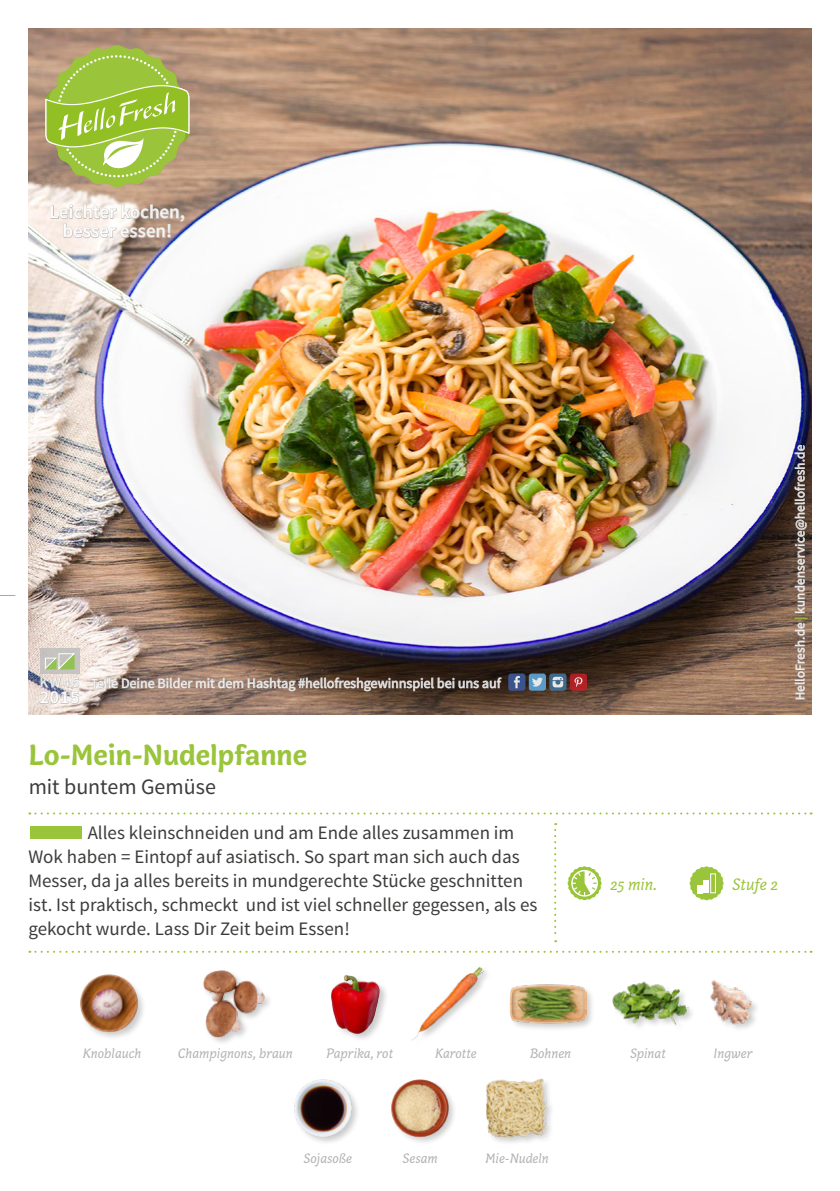
<style>
.page{position:relative;width:840px;height:1191px;background:#fff}
.page>*{position:absolute;margin:0;border:0;box-sizing:border-box;transform-origin:0 0}
.FRONT_Recipe_Title{font:700 30px "Capucine Basic";letter-spacing:-.005em;color:#9ac43a}
.FRONT_Recipe_Subtitl{font:22px "Source Sans Pro";letter-spacing:-.005em;color:#3c3c3b}
.FRONT___BACK_Running{font:19px/24px "Source Sans Pro";color:#3c3c3b}
.t1{font:600 19px/19px "Source Sans Pro";color:#fff;text-align:center}
.t2{font:600 18px "Source Sans Pro";color:#fff}
.FRONT_Icons{font:italic 17px "Capucine Basic";color:#9ac43a}
.FRONT_ingredients{font:italic 14px "Capucine Basic";color:#b3b2b2}
.t3{font:14px "Source Sans Pro";color:#fff}
.t4{font:13px "Source Sans Pro";letter-spacing:.02em;color:#fff}
.s1{font-weight:700;color:#9ac43a}
</style>
<div class="page">
<img style="left:28px;top:28px;width:783px;height:686px">
<svg style="left:29px;top:812px;width:782px;height:2px"></svg>
<svg style="left:554px;top:823px;width:2px;height:119px"></svg>
<svg style="left:29px;top:950px;width:782px;height:2px"></svg>
<img style="left:50px;top:204px;width:135px;height:48px">
<svg style="left:90px;top:673px;width:412px;height:24px;background:#806d61"></svg>
<div style="left:508px;top:673px;width:17px;height:17px;background:#3a538c;border-radius:3px"></div>
<svg style="left:513px;top:676px;width:6px;height:12px"></svg>
<svg style="left:549px;top:673px;width:17px;height:17px"></svg>
<svg style="left:552px;top:677px;width:11px;height:10px"></svg>
<svg style="left:528px;top:673px;width:17px;height:17px"></svg>
<svg style="left:531px;top:677px;width:11px;height:9px"></svg>
<div style="left:569px;top:673px;width:17px;height:17px;background:#ae2124;border-radius:3px"></div>
<svg style="left:574px;top:677px;width:8px;height:10px"></svg>
<svg style="left:689px;top:866px;width:34px;height:34px"></svg>
<div style="left:710px;top:873px;width:5px;height:20px;border:1px solid #fff"></div>
<svg style="left:0;top:595px;width:15px;height:1px"></svg>
<svg style="left:45px;top:45px;width:144px;height:143px;background:#a9bd5a"></svg>
<svg style="left:793px;top:622px;width:12px;height:78px"></svg>
<svg style="left:793px;top:444px;width:13px;height:169px;background:#746867"></svg>
<div style="left:30px;top:826px;width:52px;height:12px;background:#9ac43a"></div>
<img style="left:485px;top:1078px;width:66px;height:65px">
<img style="left:294px;top:1079px;width:63px;height:64px">
<img style="left:391px;top:1079px;width:63px;height:63px">
<img style="left:80px;top:974px;width:63px;height:64px">
<img style="left:331px;top:975px;width:55px;height:64px">
<img style="left:411px;top:967px;width:74px;height:74px">
<div style="left:508px;top:983px;width:87px;height:49px;background:#000;opacity:.2"></div>
<img style="left:509px;top:983px;width:76px;height:49px">
<div style="left:611px;top:980px;width:85px;height:53px;background:#000;opacity:.2"></div>
<img style="left:611px;top:980px;width:76px;height:53px">
<img style="left:692px;top:980px;width:65px;height:53px">
<img style="left:203px;top:970px;width:67px;height:71px">
<div style="left:40px;top:648px;width:39px;height:26px;background:#c5c3c1"></div>
<svg style="left:39px;top:653px;width:41px;height:51px"></svg>
<svg style="left:567px;top:866px;width:34px;height:34px"></svg>
<p class="t1" style="left:50px;top:203px;width:137px">Leichter kochen, besser essen!</p>
<p class="t3" style="left:40px;top:674px;width:41px">KW45</p>
<p class="t2" style="left:40px;top:686px;width:41px">2015</p>
<p class="t3" style="left:91px;top:674px;width:411px">Teile Deine Bilder mit dem Hashtag #hellofreshgewinnspiel bei uns auf</p>
<p class="FRONT_Recipe_Title" style="left:29px;top:731px;width:280px">Lo-Mein-Nudelpfanne</p>
<p class="FRONT_Recipe_Subtitl" style="left:29px;top:772px;width:189px">mit buntem Gemüse</p>
<p class="FRONT___BACK_Running" style="left:28px;top:820px;width:510px;text-indent:59px">Alles kleinschneiden und am Ende alles zusammen im Wok haben = Eintopf auf asiatisch. So spart man sich auch das Messer, da ja alles bereits in mundgerechte Stücke geschnitten ist. Ist praktisch, schmeckt und ist viel schneller gegessen, als es gekocht wurde. Lass Dir Zeit beim Essen!</p>
<p class="FRONT_Icons" style="left:609px;top:871px;width:49px">25 min.</p>
<p class="t4" style="left:791px;top:700px;width:257px;rotate:-90deg">HelloFresh.de <span class="s1">|</span> kundenservice@hellofresh.de</p>
<p class="FRONT_Icons" style="left:731px;top:871px;width:47px">Stufe 2</p>
<p class="FRONT_ingredients" style="left:83px;top:1042px;width:60px">Knoblauch</p>
<p class="FRONT_ingredients" style="left:178px;top:1042px;width:116px">Champignons, braun</p>
<p class="FRONT_ingredients" style="left:326px;top:1042px;width:68px">Paprika, rot</p>
<p class="FRONT_ingredients" style="left:435px;top:1042px;width:43px">Karotte</p>
<p class="FRONT_ingredients" style="left:529px;top:1042px;width:43px">Bohnen</p>
<p class="FRONT_ingredients" style="left:629px;top:1042px;width:37px">Spinat</p>
<p class="FRONT_ingredients" style="left:713px;top:1042px;width:40px">Ingwer</p>
<p class="FRONT_ingredients" style="left:303px;top:1148px;width:50px">Sojasoße</p>
<p class="FRONT_ingredients" style="left:402px;top:1148px;width:37px">Sesam</p>
<p class="FRONT_ingredients" style="left:485px;top:1148px;width:65px">Mie-Nudeln</p>
</div>
